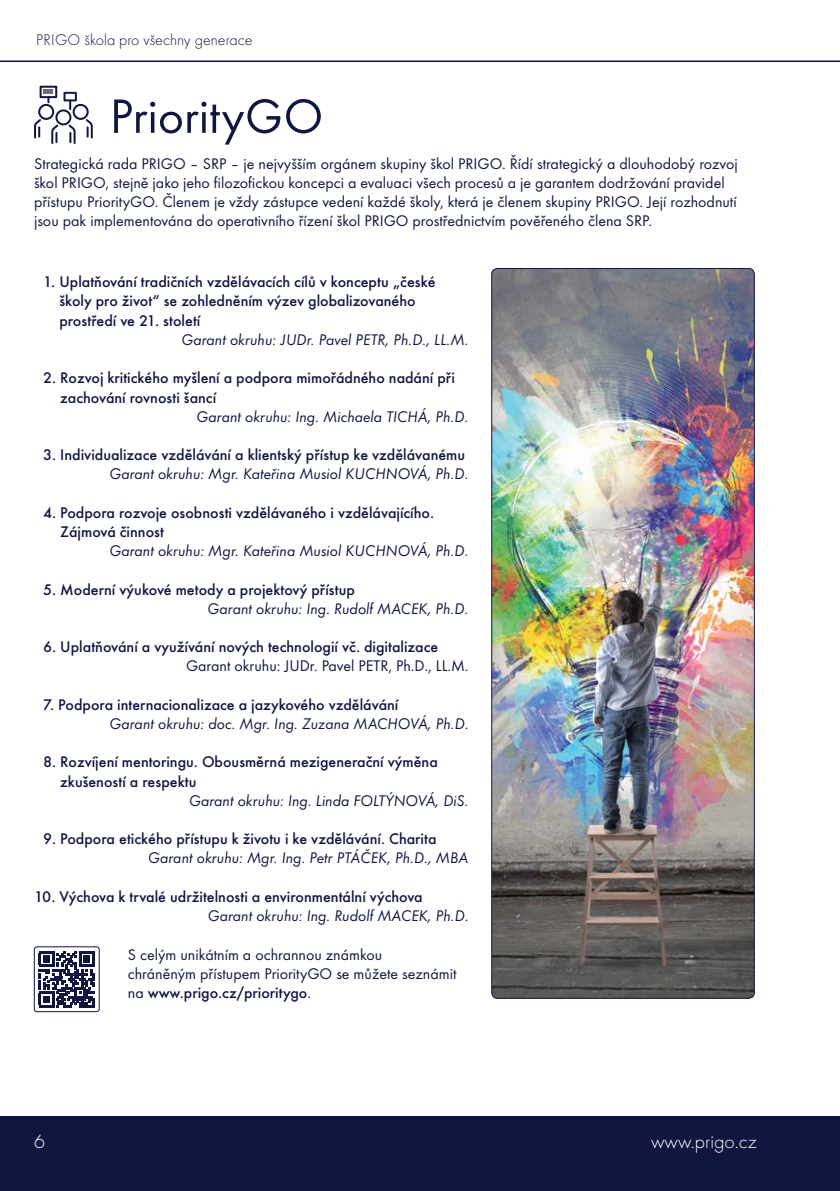
<style>
.page{position:relative;width:840px;height:1191px;background:#fff}
.page>*{position:absolute;margin:0;border:0;box-sizing:border-box;transform-origin:0 0}
.t1{font:50px "Futura TOT";color:#111641}
.t2{font:20px "Futura TOT Ligh";color:#fff}
.t3{font:500 16px/19.2px "Futura TOT";color:#111641}
.t4{font:16px/19.2px "Futura TOT";color:#111641}
.t5{font:16px "Futura TOT Book Obli";color:#111641}
.t6{font:16px "Futura TOT Ligh";color:#111641}
.s1{font-weight:400;color:#fff}
.s2{font-weight:400}
.s3{font-family:"Futura TOT"}
.s4{font-weight:500}
</style>
<div class="page">
<div style="left:0;top:1116px;width:839px;height:75px;background:#111641"></div>
<hr style="left:0;top:60px;width:839px;height:2px;background:#111641">
<div style="left:40px;top:86px;width:17px;height:12px;border:2px solid #111641"></div>
<svg style="left:44px;top:90px;width:9px;height:12px"></svg>
<svg style="left:69px;top:101px;width:2px;height:8px"></svg>
<div style="left:63px;top:92px;width:14px;height:9px;border:2px solid #111641"></div>
<svg style="left:67px;top:123px;width:9px;height:21px"></svg>
<svg style="left:51px;top:124px;width:9px;height:20px"></svg>
<div style="left:55px;top:109px;width:16px;height:16px;border:2px solid #111641;border-radius:50%"></div>
<svg style="left:34px;top:119px;width:7px;height:20px"></svg>
<div style="left:38px;top:104px;width:16px;height:16px;border:2px solid #111641;border-radius:50%"></div>
<svg style="left:86px;top:119px;width:7px;height:20px"></svg>
<div style="left:73px;top:104px;width:16px;height:16px;border:2px solid #111641;border-radius:50%"></div>
<img style="left:491px;top:268px;width:263px;height:730px;border-radius:6px">
<div style="left:491px;top:268px;width:263px;height:731px;border:1px solid #111641;border-radius:6px"></div>
<svg style="left:39px;top:951px;width:56px;height:56px"></svg>
<div style="left:34px;top:946px;width:65px;height:66px;border:1px solid #111641;border-radius:3px"></div>
<p class="t6" style="left:36px;top:32px;width:218px">PRIGO škola pro všechny generace</p>
<h1 class="t1" style="left:110px;top:93px;width:215px">PriorityGO</h1>
<p class="t4" style="left:34px;top:154px;width:704px">Strategická rada PRIGO – SRP – je nejvyšším orgánem skupiny škol PRIGO. Řídí strategický a dlouhodobý rozvoj škol PRIGO, stejně jako jeho filozofickou koncepci a evaluaci všech procesů a je garantem dodržování pravidel přístupu PriorityGO. Členem je vždy zástupce vedení každé školy, která je členem skupiny PRIGO. Její rozhodnutí jsou pak implementována do operativního řízení škol PRIGO prostřednictvím pověřeného člena SRP.</p>
<p class="t3" style="left:59px;top:273px;width:377px;text-indent:-25px"><span class="s1">0</span>1. Uplatňování tradičních vzdělávacích cílů v konceptu „české školy pro život“ se zohledněním výzev globalizovaného prostředí ve 21. století</p>
<p class="t5" style="left:181px;top:332px;width:288px">Garant okruhu: JUDr. Pavel PETR, Ph.D., LL.M.</p>
<p class="t3" style="left:60px;top:369px;width:396px;text-indent:-26px"><span class="s1">0</span>2. Rozvoj kritického myšlení a podpora mimořádného nadání při zachování rovnosti šancí</p>
<p class="t5" style="left:196px;top:409px;width:273px">Garant okruhu: Ing. Michaela TICHÁ, Ph.D.</p>
<p class="t3" style="left:34px;top:446px;width:432px"><span class="s1">0</span>3. Individualizace vzdělávání a klientský přístup ke vzdělávanému</p>
<p class="t5" style="left:109px;top:466px;width:360px">Garant okruhu: Mgr. Kateřina Musiol KUCHNOVÁ, Ph.D.</p>
<p class="t3" style="left:60px;top:504px;width:375px;text-indent:-26px"><span class="s1">0</span>4. Podpora rozvoje osobnosti vzdělávaného i vzdělávajícího.<br>Zájmová činnost</p>
<p class="t5" style="left:109px;top:543px;width:360px">Garant okruhu: Mgr. Kateřina Musiol KUCHNOVÁ, Ph.D.</p>
<p class="t3" style="left:34px;top:580px;width:322px"><span class="s1">0</span>5. Moderní výukové metody a projektový přístup</p>
<p class="t5" style="left:207px;top:601px;width:262px">Garant okruhu: Ing. Rudolf MACEK, Ph.D.</p>
<p class="t3" style="left:186px;top:638px;width:284px;text-indent:-152px"><span class="s1">0</span>6. Uplatňování a využívání nových technologií vč. digitalizace<br><span class="s2">Garant okruhu: JUDr. Pavel PETR, Ph.D., LL.M.</span></p>
<p class="t3" style="left:34px;top:696px;width:366px"><span class="s1">0</span>7. Podpora internacionalizace a jazykového vzdělávání</p>
<p class="t5" style="left:109px;top:716px;width:360px">Garant okruhu: doc. Mgr. Ing. Zuzana MACHOVÁ, Ph.D<span class="s3">.</span></p>
<p class="t3" style="left:60px;top:753px;width:379px;text-indent:-26px"><span class="s1">0</span>8. Rozvíjení mentoringu. Obousměrná mezigenerační výměna zkušeností a respektu</p>
<p class="t5" style="left:189px;top:793px;width:281px">Garant okruhu: Ing. Linda FOLTÝNOVÁ, DiS.</p>
<p class="t3" style="left:34px;top:830px;width:403px"><span class="s1">0</span>9. Podpora etického přístupu k životu i ke vzdělávání. Charita</p>
<p class="t5" style="left:148px;top:850px;width:321px">Garant okruhu: Mgr. Ing. Petr PTÁČEK, Ph.D., MBA</p>
<p class="t3" style="left:34px;top:888px;width:390px">10. Výchova k trvalé udržitelnosti a environmentální výchova</p>
<p class="t5" style="left:208px;top:908px;width:262px">Garant okruhu: Ing. Rudolf MACEK, Ph.D<span class="s3">.</span></p>
<p class="t4" style="left:128px;top:945px;width:330px">S celým unikátním a ochrannou známkou<br>chráněným přístupem PriorityGO se můžete seznámit na <span class="s4">www.prigo.cz/prioritygo</span>.</p>
<p class="t2" style="left:34px;top:1131px;width:12px">6</p>
<p class="t2" style="left:650px;top:1131px;width:107px">www.prigo.cz</p>
</div>
